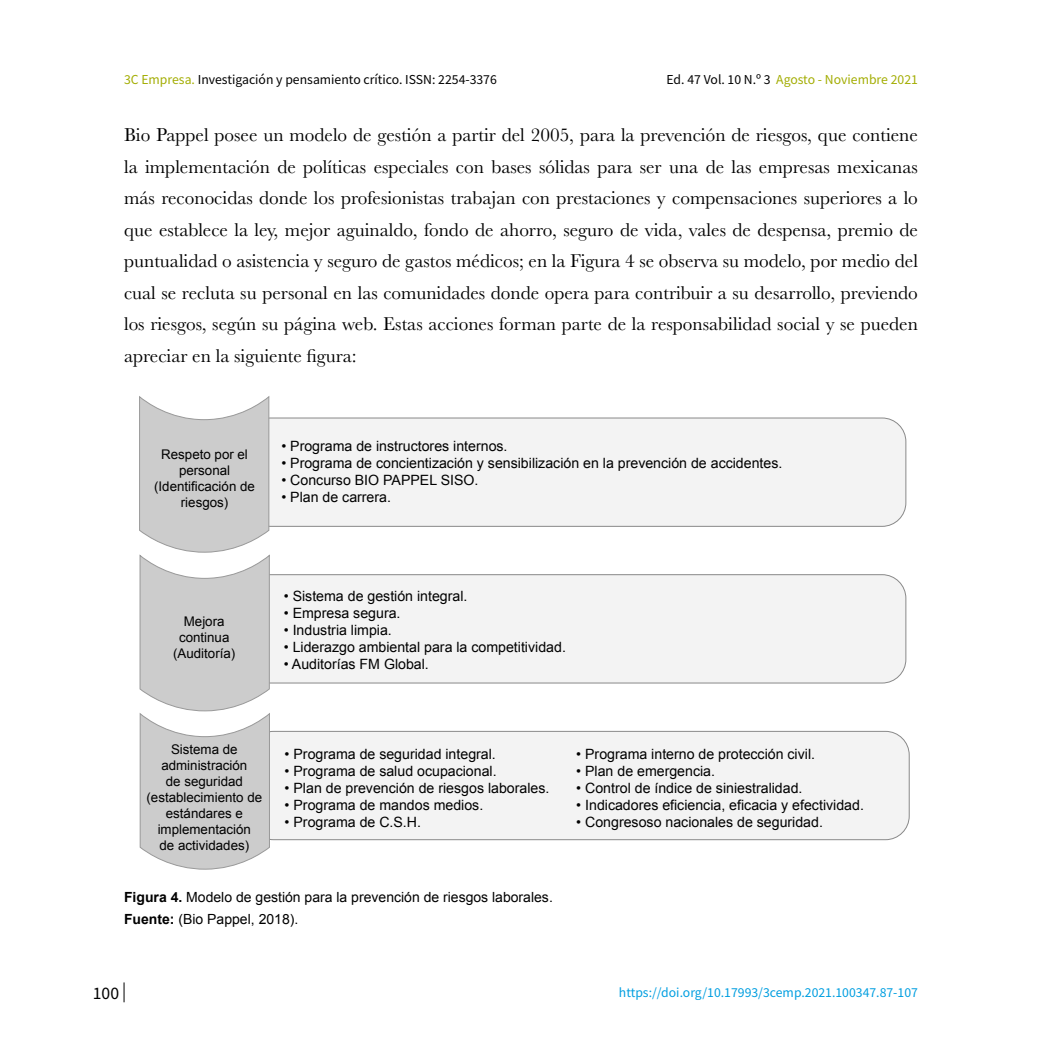
<style>
.page{position:relative;width:1042px;height:1042px;background:#fff}
.page>*{position:absolute;margin:0;border:0;box-sizing:border-box;transform-origin:0 0}
.t1{font:19.25px/31.5px "Baskerville";color:#000;text-align:justify}
.t2{font:15.75px "Noto Sans HK";color:#000}
.t3{font:14.17px "Arial";color:#000}
.t4{font:14px/22.4px "Arial";color:#000}
.t5{font:13.3px/15.9px "Arial";color:#000;text-align:center}
.t6{font:12.25px "Noto Sans HK";color:#000}
.t7{font:12.25px "Noto Sans HK";color:#009ee0}
.t8{font:12.25px "Noto Sans HK";color:#a3ad03}
.s1{color:#a3ad03}
.s2{color:#000}
.s3{font-weight:700}
</style>
<div class="page">
<svg style="left:124px;top:982px;width:1px;height:20px"></svg>
<div style="left:247px;top:418px;width:659px;height:108px;background:#f3f3f3;border-radius:24px"></div>
<div style="left:246px;top:417px;width:660px;height:110px;border:1px solid #000;border-radius:24px"></div>
<div style="left:247px;top:575px;width:659px;height:108px;background:#f3f3f3;border-radius:24px"></div>
<div style="left:246px;top:574px;width:660px;height:109px;border:1px solid #000;border-radius:24px"></div>
<div style="left:250px;top:731px;width:659px;height:108px;background:#f3f3f3;border-radius:24px"></div>
<div style="left:250px;top:731px;width:659px;height:109px;border:1px solid #000;border-radius:24px"></div>
<svg style="left:139px;top:396px;width:131px;height:474px;background:#d2d2d2"></svg>
<p class="t6" style="left:124px;top:73px;width:374px"><span class="s1">3C Empresa.</span> Investigación y pensamiento crítico. ISSN: 2254-3376</p>
<p class="t8" style="left:666px;top:73px;width:253px"><span class="s2">Ed. 47 Vol. 10 N.º 3</span> Agosto - Noviembre 2021</p>
<p class="t1" style="left:124px;top:120px;width:795px">Bio Pappel posee un modelo de gestión a partir del 2005, para la prevención de riesgos, que contiene la implementación de políticas especiales con bases sólidas para ser una de las empresas mexicanas más reconocidas donde los profesionistas trabajan con prestaciones y compensaciones superiores a lo que establece la ley, mejor aguinaldo, fondo de ahorro, seguro de vida, vales de despensa, premio de puntualidad o asistencia y seguro de gastos médicos; en la Figura 4 se observa su modelo, por medio del cual se recluta su personal en las comunidades donde opera para contribuir a su desarrollo, previendo los riesgos, según su página web. Estas acciones forman parte de la responsabilidad social y se pueden apreciar en la siguiente figura:</p>
<p class="t5" style="left:154px;top:446px;width:102px">Respeto por el personal (Identificación de riesgos)</p>
<p class="t3" style="left:281px;top:437px;width:228px">• Programa de instructores internos.</p>
<p class="t3" style="left:281px;top:454px;width:502px">• Programa de concientización y sensibilización en la prevención de accidentes.</p>
<p class="t3" style="left:281px;top:471px;width:199px">• Concurso BIO PAPPEL SISO.</p>
<p class="t3" style="left:281px;top:488px;width:111px">• Plan de carrera.</p>
<p class="t5" style="left:173px;top:613px;width:64px">Mejora continua (Auditoría)</p>
<p class="t3" style="left:284px;top:587px;width:185px">• Sistema de gestión integral.</p>
<p class="t3" style="left:284px;top:604px;width:118px">• Empresa segura.</p>
<p class="t3" style="left:284px;top:621px;width:110px">• Industria limpia.</p>
<p class="t3" style="left:284px;top:638px;width:284px">• Liderazgo ambiental para la competitividad.</p>
<p class="t3" style="left:284px;top:655px;width:147px">• Auditorías FM Global.</p>
<p class="t5" style="left:147px;top:741px;width:117px">Sistema de administración<br>de seguridad (establecimiento de estándares e implementación<br>de actividades)</p>
<p class="t3" style="left:285px;top:745px;width:213px">• Programa de seguridad integral.</p>
<p class="t3" style="left:285px;top:762px;width:214px">• Programa de salud ocupacional.</p>
<p class="t3" style="left:285px;top:779px;width:266px">• Plan de prevención de riesgos laborales.</p>
<p class="t3" style="left:285px;top:795px;width:200px">• Programa de mandos medios.</p>
<p class="t3" style="left:285px;top:812px;width:138px">• Programa de C.S.H.</p>
<p class="t3" style="left:576px;top:745px;width:240px">• Programa interno de protección civil.</p>
<p class="t3" style="left:576px;top:762px;width:140px">• Plan de emergencia.</p>
<p class="t3" style="left:576px;top:779px;width:228px">• Control de índice de siniestralidad.</p>
<p class="t3" style="left:576px;top:796px;width:289px">• Indicadores eficiencia, eficacia y efectividad.</p>
<p class="t3" style="left:576px;top:813px;width:248px">• Congresoso nacionales de seguridad.</p>
<p class="t4" style="left:124px;top:885px;width:430px"><span class="s3">Figura 4.</span> Modelo de gestión para la prevención de riesgos laborales.<br><span class="s3">Fuente:</span> (Bio Pappel, 2018).</p>
<p class="t2" style="left:93px;top:984px;width:28px">100</p>
<p class="t7" style="left:619px;top:986px;width:300px">https://doi.org/10.17993/3cemp.2021.100347.87-107</p>
</div>
